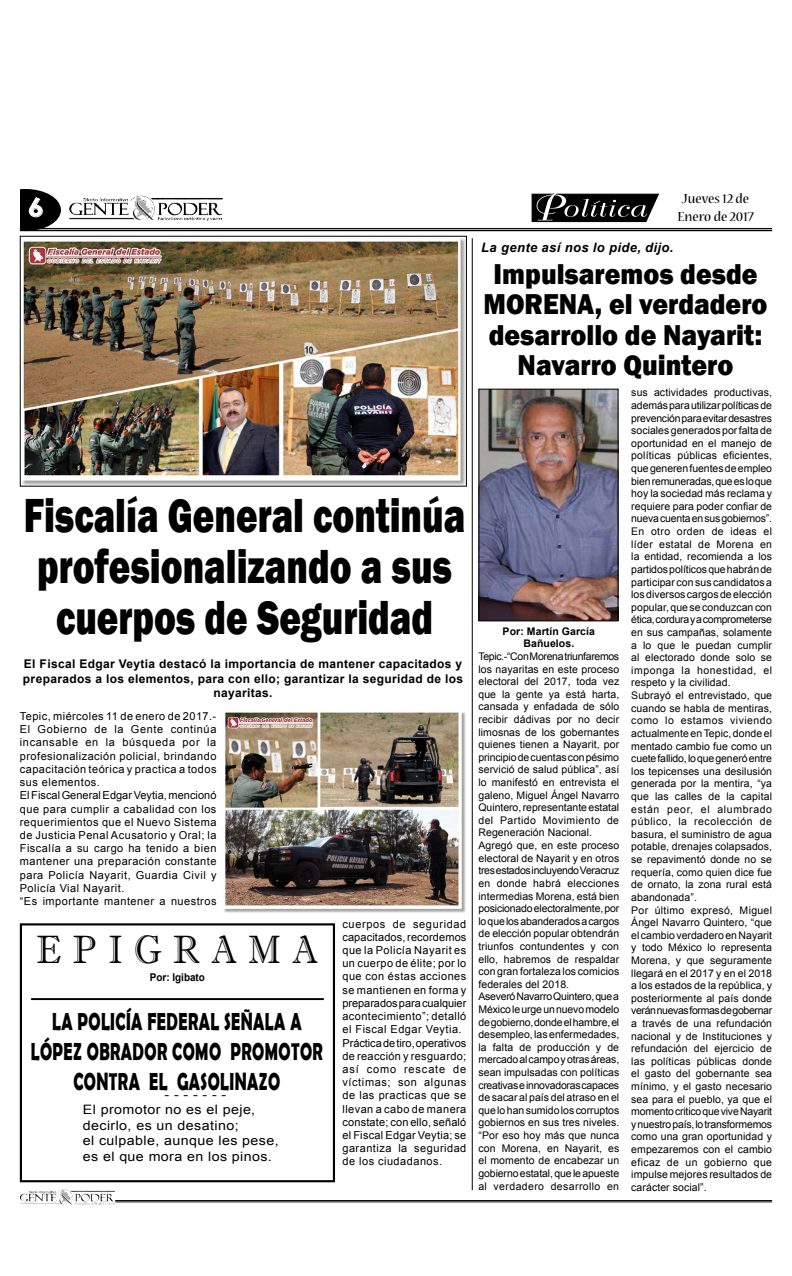
<style>
.page{position:relative;width:792px;height:1276px;background:#fff}
.page>*{position:absolute;margin:0;border:0;box-sizing:border-box;transform-origin:0 0}
.t1{font:800 49.2px/51px "Franklin Gothic";color:#000;text-align:center;scale:.75 1}
.t2{font:39.6px "Imprint MT Shadow";color:#000;scale:.88 1}
.t3{font:800 29.5px/30.6px "Franklin Gothic";color:#000;text-align:center;scale:.91 1}
.t4{font:700 25.2px "Century Gothic";color:#fff;scale:1.14 1}
.t5{font:700 24.7px/30.4px "Berlin Sans FB Demi";letter-spacing:.025em;color:#000;text-align:center;scale:.66 1}
.t6{font:condensed 14.6px "Nueva Std";color:#000;scale:1.32 1}
.t7{font:13px/15.6px "Arial";letter-spacing:.03em;color:#000;scale:1.1 1}
.t8{font:italic 700 13px "Arial";letter-spacing:.03em;color:#000}
.t9{font:700 12px/14.4px "Arial";letter-spacing:.03em;color:#000;text-align:center}
.t10{font:11px/13.2px "Arial";letter-spacing:.045em;color:#000}
.t11{font:700 10.8px "Arial";color:#000;scale:.92 1}
.t12{font:10.5px/12.6px "Arial";letter-spacing:.01em;color:#000}
.t13{font:700 10.5px/12.6px "Arial";letter-spacing:.01em;color:#000;text-align:center}
</style>
<div class="page">
<hr style="left:115px;top:1200px;width:657px;height:1px;background:#000">
<hr style="left:115px;top:1201px;width:657px;height:1px;background:#000">
<img style="left:130px;top:196px;width:24px;height:20px">
<svg style="left:675px;top:227px;width:81px;height:5px"></svg>
<svg style="left:20px;top:189px;width:41px;height:41px;background:#343434"></svg>
<hr style="left:20px;top:228px;width:752px;height:1px;background:#000">
<hr style="left:20px;top:230px;width:752px;height:1px;background:#000">
<img style="left:22px;top:238px;width:443px;height:247px">
<svg style="left:531px;top:193px;width:128px;height:30px;background:#3c3c3c"></svg>
<hr style="left:472px;top:238px;width:1px;height:951px;background:#000">
<img style="left:481px;top:391px;width:135px;height:228px">
<div style="left:479px;top:389px;width:139px;height:232px;border:1px solid #000"></div>
<svg style="left:19px;top:923px;width:312px;height:282px"></svg>
<hr style="left:32px;top:998px;width:291px;height:2px;background:#000">
<img style="left:224px;top:712px;width:242px;height:201px">
<h3 class="t4" style="left:28px;top:188px;width:16px">6</h3>
<h1 class="t1" style="left:24px;top:489px;width:590px">Fiscalía General continúa profesionalizando a sus cuerpos de Seguridad</h1>
<p class="t9" style="left:23px;top:657px;width:442px">El Fiscal Edgar Veytia destacó la importancia de mantener capacitados y preparados a los elementos, para con ello; garantizar la seguridad de los nayaritas.</p>
<p class="t10" style="left:20px;top:709px;width:198px">Tepic, miércoles 11 de enero de 2017.- El Gobierno de la Gente continúa incansable en la búsqueda por la profesionalización policial, brindando capacitación teórica y practica a todos sus elementos.<br>El Fiscal General Edgar Veytia, mencionó que para cumplir a cabalidad con los requerimientos que el Nuevo Sistema de Justicia Penal Acusatorio y Oral; la Fiscalía a su cargo ha tenido a bien mantener una preparación constante para Policía Nayarit, Guardia Civil y Policía Vial Nayarit.<br>“Es importante mantener a nuestros</p>
<h2 class="t2" style="left:37px;top:926px;width:321px">E P I G R A M A</h2>
<p class="t11" style="left:150px;top:969px;width:61px">Por: Igibato</p>
<h3 class="t5" style="left:31px;top:1005px;width:444px">LA POLICÍA FEDERAL SEÑALA A<br>LÓPEZ OBRADOR COMO PROMOTOR<br>CONTRA EL GASOLINAZO</h3>
<p class="t7" style="left:83px;top:1086px;width:180px;text-indent:82px">- - - - - - -<br>El promotor no es el peje, decirlo, es un desatino;<br>el culpable, aunque les pese, es el que mora en los pinos.</p>
<p class="t10" style="left:342px;top:917px;width:125px">cuerpos de seguridad capacitados, recordemos que la Policía Nayarit es un cuerpo de élite; por lo que con éstas acciones se mantienen en forma y preparados para cualquier acontecimiento”; detalló el Fiscal Edgar Veytia.<br>Práctica de tiro, operativos de reacción y resguardo; así como rescate de víctimas; son algunas de las practicas que se llevan a cabo de manera constate; con ello, señaló el Fiscal Edgar Veytia; se garantiza la seguridad de los ciudadanos.</p>
<h3 class="t6" style="left:682px;top:192px;width:52px">Jueves 12 de</h3>
<h3 class="t6" style="left:677px;top:210px;width:59px">Enero de 2017</h3>
<p class="t8" style="left:481px;top:239px;width:194px">La gente así nos lo pide, dijo.</p>
<h3 class="t3" style="left:483px;top:258px;width:314px">Impulsaremos desde<br>MORENA, el verdadero desarrollo de Nayarit:<br>Navarro Quintero</h3>
<p class="t13" style="left:503px;top:625px;width:94px">Por: Martín García<br>Bañuelos.</p>
<p class="t12" style="left:478px;top:650px;width:142px">Tepic.-“Con Morena triunfaremos los nayaritas en este proceso electoral del 2017, toda vez que la gente ya está harta, cansada y enfadada de sólo recibir dádivas por no decir limosnas de los gobernantes quienes tienen a Nayarit, por principio de cuentas con pésimo servició de salud pública”, así lo manifestó en entrevista el galeno, Miguel Ángel Navarro<br>Quintero, representante estatal del Partido Movimiento de<br>Regeneración Nacional.<br>Agregó que, en este proceso electoral de Nayarit y en otros tres estados incluyendo Veracruz en donde habrá elecciones intermedias Morena, está bien posicionado electoralmente, por lo que los abanderados a cargos de elección popular obtendrán triunfos contundentes y con ello, habremos de respaldar con gran fortaleza los comicios federales del 2018.<br>Aseveró Navarro Quintero, que a<br>México le urge un nuevo modelo de gobierno, donde el hambre, el desempleo, las enfermedades, la falta de producción y de mercado al campo y otras áreas, sean impulsadas con políticas creativas e innovadoras capaces de sacar al país del atraso en el que lo han sumido los corruptos gobiernos en sus tres niveles. “Por eso hoy más que nunca con Morena, en Nayarit, es el momento de encabezar un gobierno estatal, que le apueste al verdadero desarrollo en</p>
<p class="t12" style="left:631px;top:386px;width:142px">sus actividades productivas, además para utilizar políticas de prevención para evitar desastres sociales generados por falta de oportunidad en el manejo de políticas públicas eficientes, que generen fuentes de empleo bien remuneradas, que es lo que hoy la sociedad más reclama y requiere para poder confiar de nueva cuenta en sus gobiernos”.<br>En otro orden de ideas el líder estatal de Morena en la entidad, recomienda a los partidos políticos que habrán de participar con sus candidatos a los diversos cargos de elección popular, que se conduzcan con ética, cordura y a comprometerse en sus campañas, solamente a lo que le puedan cumplir al electorado donde solo se imponga la honestidad, el respeto y la civilidad.<br>Subrayó el entrevistado, que cuando se habla de mentiras, como lo estamos viviendo actualmente en Tepic, donde el mentado cambio fue como un cuete fallido, lo que generó entre los tepicenses una desilusión generada por la mentira, “ya que las calles de la capital están peor, el alumbrado público, la recolección de basura, el suministro de agua potable, drenajes colapsados, se repavimentó donde no se requería, como quien dice fue de ornato, la zona rural está abandonada”.<br>Por último expresó, Miguel<br>Ángel Navarro Quintero, “que el cambio verdadero en Nayarit y todo México lo representa<br>Morena, y que seguramente llegará en el 2017 y en el 2018 a los estados de la república, y posteriormente al país donde verán nuevas formas de gobernar a través de una refundación nacional y de Instituciones y refundación del ejercicio de las políticas públicas donde el gasto del gobernante sea mínimo, y el gasto necesario sea para el pueblo, ya que el momento critico que vive Nayarit y nuestro país, lo transformemos como una gran oportunidad y empezaremos con el cambio eficaz de un gobierno que impulse mejores resultados de carácter social”.</p>
</div>
